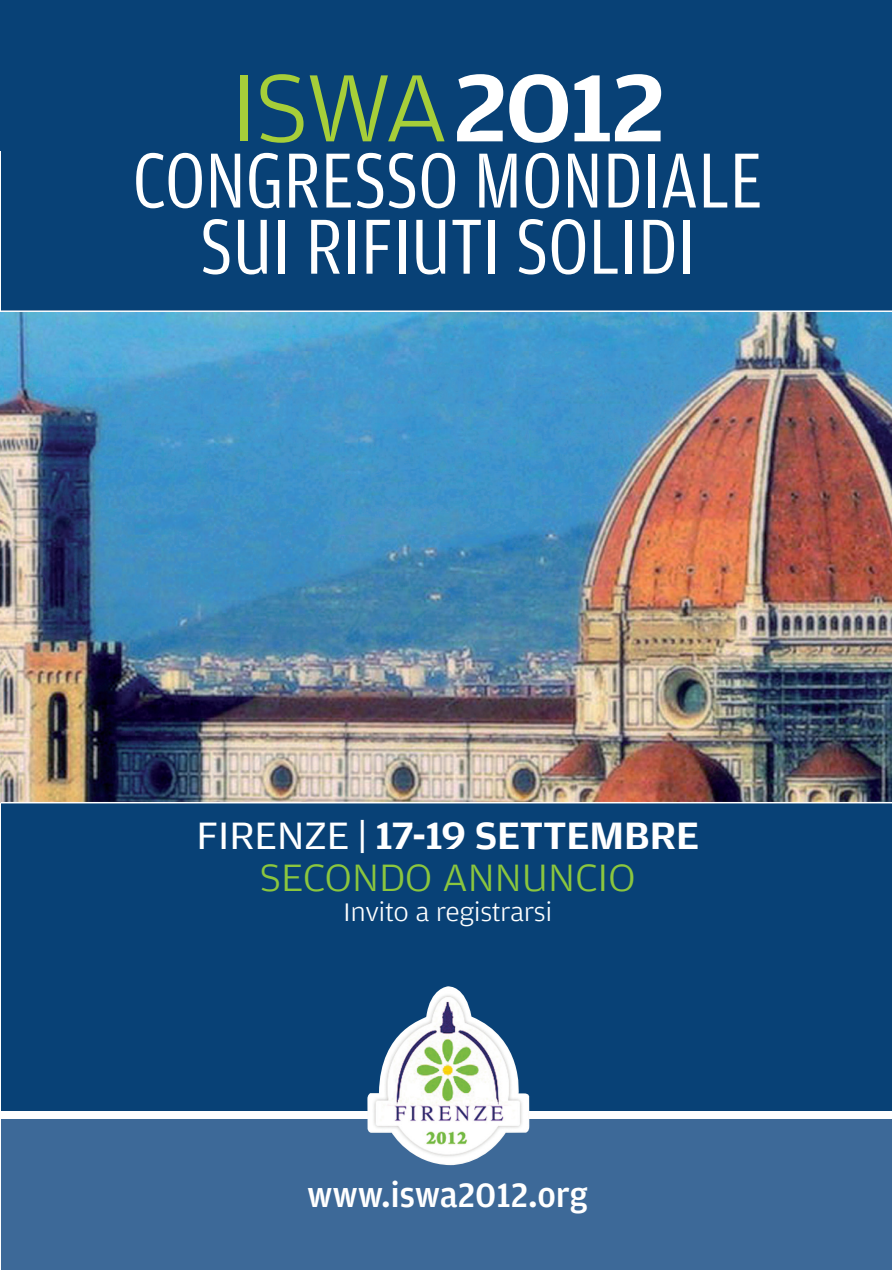
<style>
.page{position:relative;width:892px;height:1270px;background:#fff}
.page>*{position:absolute;margin:0;border:0;box-sizing:border-box;transform-origin:0 0}
.t1{font:300 101.25px "Amplitude Wide";color:#a6ce39}
.t2{font:82.65px/66.2px "Amplitude Cond";color:#fff;text-align:center}
.t3{font:300 40.5px/42px "Amplitude Wide";letter-spacing:-.015em;color:#8bc63e;text-align:center}
.t4{font:500 36px "Amplitude";color:#fff}
.t5{font:300 27px "Amplitude Wide";letter-spacing:-.015em;color:#fff}
.s1{font-weight:500;color:#fff}
.s2{font-weight:400;color:#fff}
</style>
<div class="page">
<div style="left:1px;top:624px;width:890px;height:486px;background:#084176"></div>
<div style="left:1px;top:0;width:890px;height:555px;background:#084176"></div>
<div style="left:1px;top:1119px;width:890px;height:151px;background:#3d6998"></div>
<img style="left:1px;top:313px;width:890px;height:489px">
<img style="left:367px;top:986px;width:162px;height:179px">
<hr style="left:1px;top:310px;width:890px;height:2px;background:#fff">
<hr style="left:1px;top:802px;width:890px;height:1px;background:#fff">
<hr style="left:0;top:0;width:1px;height:151px;background:#084176">
<h1 class="t1" style="left:229px;top:67px;width:438px">ISWA<span class="s1">2012</span></h1>
<h2 class="t2" style="left:133px;top:152px;width:631px">CONGRESSO MONDIALE<br>SUI RIFIUTI SOLIDI</h2>
<p class="t3" style="left:196px;top:817px;width:504px"><span class="s2">FIRENZE |</span> <span class="s1">17-19 SETTEMBRE<br></span>SECONDO ANNUNCIO</p>
<p class="t5" style="left:343px;top:901px;width:211px">Invito a registrarsi</p>
<p class="t4" style="left:307px;top:1181px;width:281px">www.iswa2012.org</p>
</div>
